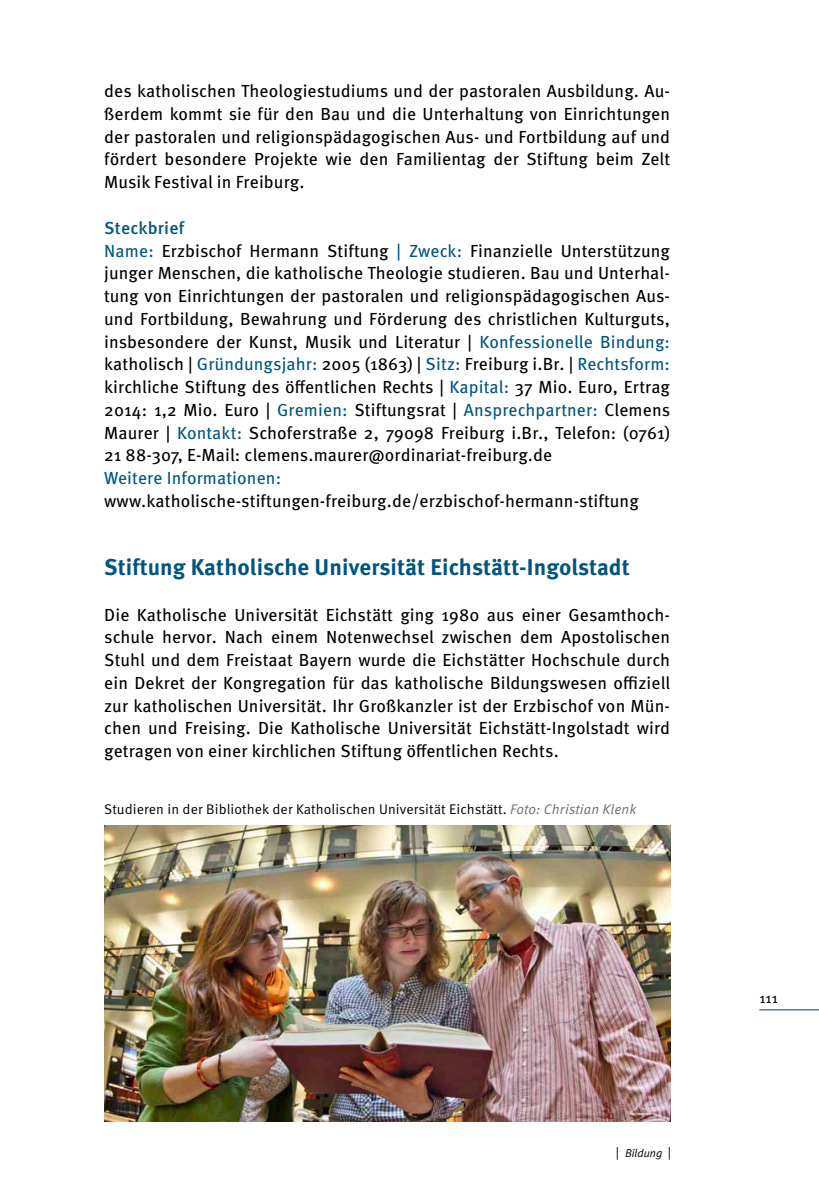
<style>
.page{position:relative;width:819px;height:1191px;background:#fff}
.page>*{position:absolute;margin:0;border:0;box-sizing:border-box;transform-origin:0 0}
.t1{font:700 22.75px "Meta Pro";letter-spacing:.005em;color:#00557e}
.t2{font:17.5px/22.8px "Meta Pro";letter-spacing:.01em;color:#000;text-align:justify}
.t3{font:17.5px "Meta Pro";letter-spacing:.01em;color:#00557e}
.t4{font:14px "Meta Pro";letter-spacing:.01em;color:#000}
.t5{font:14px "Meta Pro";color:#000}
.t6{font:italic 11.38px "Meta Plus Normal";color:#000}
.s1{font-weight:500;color:#00557e}
.s2{color:#00557e}
.s3{font-style:italic;color:#6e6e6d}
.s4{font-family:"Meta Pro";font-style:normal;font-size:13.12px}
</style>
<div class="page">
<hr style="left:759px;top:1009px;width:60px;height:1px;background:#003770">
<img style="left:104px;top:825px;width:566px;height:296px">
<p class="t2" style="left:104px;top:80px;width:567px">des katholischen Theologiestudiums und der pastoralen Ausbildung. Au&shy;ßerdem kommt sie für den Bau und die Unterhaltung von Einrichtungen der pastoralen und religionspädagogischen Aus- und Fortbildung auf und fördert besondere Projekte wie den Familientag der Stiftung beim Zelt Musik Festival in Freiburg.</p>
<p class="t2" style="left:104px;top:217px;width:567px;text-align:left"><span class="s1">Steckbrief<br></span><span class="s2">Name:</span> Erzbischof Hermann Stiftung <span class="s2">| Zweck:</span> Finanzielle Unterstützung junger Menschen, die katholische Theologie studieren. Bau und Unterhal&shy;tung von Einrichtungen der pastoralen und religionspädagogischen Aus&shy;und Fortbildung, Bewahrung und Förderung des christlichen Kulturguts, insbesondere der Kunst, Musik und Literatur | <span class="s2">Konfessionelle Bindung: </span>katholisch | <span class="s2">Gründungsjahr:</span> 2005 (1863) | <span class="s2">Sitz:</span> Freiburg i.Br. | <span class="s2">Rechtsform: </span>kirchliche Stiftung des öffentlichen Rechts | <span class="s2">Kapital:</span> 37 Mio. Euro, Ertrag 2014: 1,2 Mio. Euro | <span class="s2">Gremien:</span> Stiftungsrat | <span class="s2">Ansprechpartner:</span> Clemens Maurer | <span class="s2">Kontakt:</span> Schoferstraße 2, 79098 Freiburg i.Br., Telefon: (0761)<br>21 88-307, E-Mail: clemens.maurer@ordinariat-freiburg.de</p>
<p class="t3" style="left:104px;top:467px;width:178px">Weitere Informationen:</p>
<p class="t2" style="left:104px;top:490px;width:536px">www.katholische-stiftungen-freiburg.de/erzbischof-hermann-stiftung</p>
<h1 class="t1" style="left:104px;top:553px;width:527px">Stiftung Katholische Universität Eichstätt-Ingolstadt</h1>
<p class="t2" style="left:104px;top:604px;width:567px">Die Katholische Universität Eichstätt ging 1980 aus einer Gesamthoch&shy;schule hervor. Nach einem Notenwechsel zwischen dem Apostolischen Stuhl und dem Freistaat Bayern wurde die Eichstätter Hochschule durch ein Dekret der Kongregation für das katholische Bildungswesen offiziell zur katholischen Universität. Ihr Großkanzler ist der Erzbischof von Mün&shy;chen und Freising. Die Katholische Universität Eichstätt-Ingolstadt wird getragen von einer kirchlichen Stiftung öffentlichen Rechts.</p>
<p class="t4" style="left:104px;top:800px;width:533px">Studieren in der Bibliothek der Katholischen Universität Eichstätt. <span class="s3">Foto: Christian Klenk</span></p>
<p class="t6" style="left:615px;top:1146px;width:57px"><span class="s4">|</span> Bildung <span class="s4">|</span></p>
<p class="t5" style="left:759px;top:989px;width:20px">111</p>
</div>
